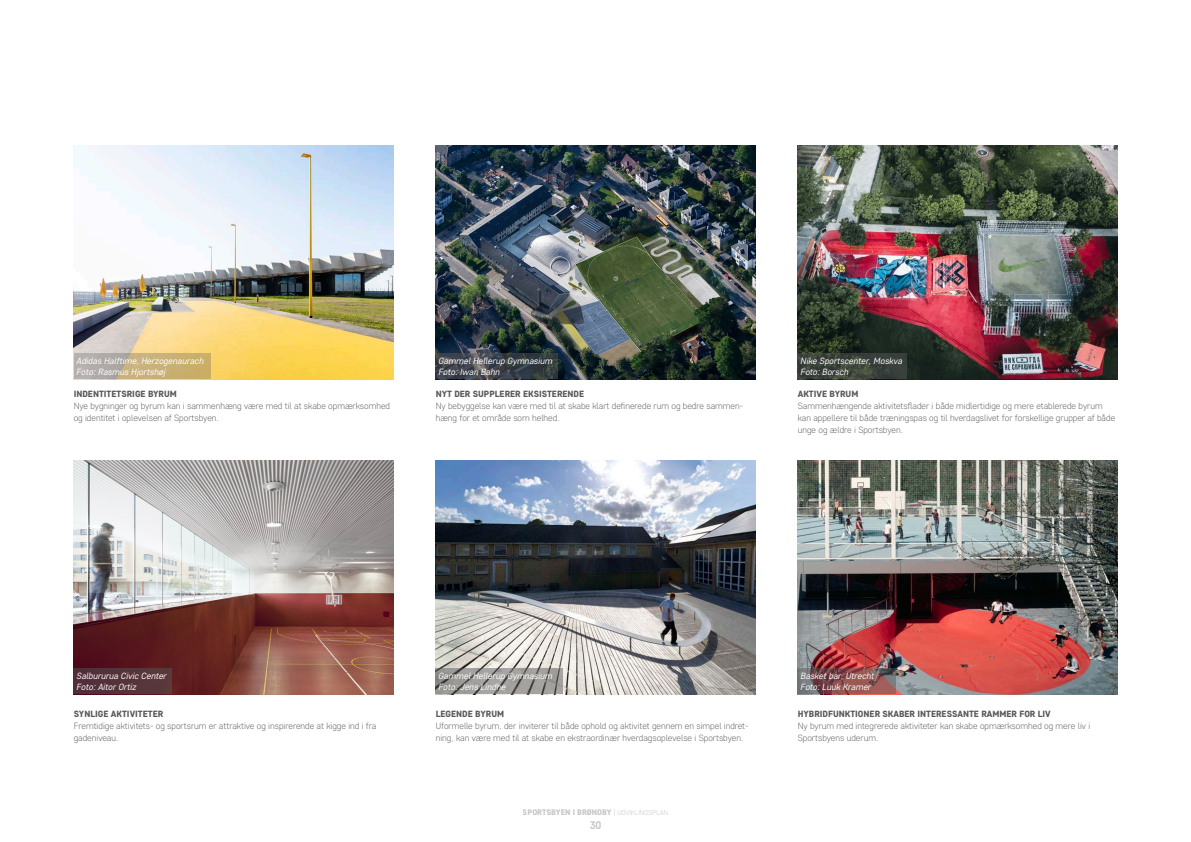
<style>
.page{position:relative;width:1191px;height:842px;background:#fff}
.page>*{position:absolute;margin:0;border:0;box-sizing:border-box;transform-origin:0 0}
.t1{font:700 11px "Core Sans D55";color:#86888b}
.Brødtekst{font:300 9px/12px "Core Sans D25";color:#57585a}
.Diagramtekst{font:italic 9px "Core Sans D35";color:#fff}
.Underoverskrift_i_br{font:800 9px "Core Sans D65";color:#57585a}
.t2{font:800 8px "Core Sans D65";color:#87898c}
.s1{color:#7a3093}
.s2{font-family:"Core Sans D25";font-weight:300}
.s3{font-family:"Core Sans D25";font-weight:300;font-size:7px}
</style>
<div class="page">
<img style="left:797px;top:460px;width:320px;height:234px">
<img style="left:74px;top:145px;width:319px;height:234px">
<img style="left:436px;top:145px;width:319px;height:234px">
<img style="left:797px;top:145px;width:320px;height:234px">
<img style="left:436px;top:460px;width:319px;height:234px">
<img style="left:74px;top:460px;width:319px;height:234px">
<svg style="left:74px;top:353px;width:136px;height:26px;background:#c0ae87"></svg>
<svg style="left:436px;top:353px;width:122px;height:26px;background:#3f444b"></svg>
<svg style="left:797px;top:353px;width:110px;height:26px;background:#3b423b"></svg>
<div style="left:74px;top:668px;width:98px;height:26px;background:#55333a"></div>
<svg style="left:436px;top:668px;width:127px;height:26px;background:#93918f"></svg>
<svg style="left:797px;top:668px;width:99px;height:26px;background:#805657"></svg>
<p class="Diagramtekst" style="left:77px;top:355px;width:129px">Adidas Halftime, Herzogenaurach</p>
<p class="Diagramtekst" style="left:77px;top:366px;width:90px">Foto: Rasmus Hjortshøj</p>
<p class="Underoverskrift_i_br" style="left:74px;top:388px;width:105px">INDENTITETSRIGE BYRUM</p>
<p class="Brødtekst" style="left:74px;top:399px;width:318px">Nye bygninger og byrum kan i sammenhæng være med til at skabe opmærksomhed og identitet i oplevelsen af Sportsbyen.</p>
<p class="Diagramtekst" style="left:438px;top:355px;width:115px">Gammel Hellerup Gymnasium</p>
<p class="Diagramtekst" style="left:438px;top:366px;width:63px">Foto: Iwan Bahn</p>
<p class="Underoverskrift_i_br" style="left:436px;top:388px;width:150px">NYT DER SUPPLERER EKSISTERENDE</p>
<p class="Brødtekst" style="left:436px;top:399px;width:309px">Ny bebyggelse kan være med til at skabe klart definerede rum og bedre sammen&shy;hæng for et område som helhed.</p>
<p class="Diagramtekst" style="left:800px;top:355px;width:103px">Nike Sportscenter, Moskva</p>
<p class="Diagramtekst" style="left:800px;top:366px;width:50px">Foto: Borsch</p>
<p class="Underoverskrift_i_br" style="left:797px;top:388px;width:62px">AKTIVE BYRUM</p>
<p class="Brødtekst" style="left:797px;top:399px;width:319px">Sammenhængende aktivitetsflader i både midlertidige og mere etablerede byrum kan appellere til både træningspas og til hverdagslivet for forskellige grupper af både unge og ældre i Sportsbyen.</p>
<p class="Diagramtekst" style="left:77px;top:670px;width:92px">Salbururua Civic Center</p>
<p class="Diagramtekst" style="left:77px;top:681px;width:61px">Foto: Aitor Ortiz</p>
<p class="Underoverskrift_i_br" style="left:74px;top:708px;width:91px">SYNLIGE AKTIVITETER</p>
<p class="Brødtekst" style="left:74px;top:719px;width:304px">Fremtidige aktivitets- og sportsrum er attraktive og inspirerende at kigge ind i fra gadeniveau.</p>
<p class="Diagramtekst" style="left:438px;top:670px;width:115px">Gammel Hellerup Gymnasium</p>
<p class="Diagramtekst" style="left:438px;top:681px;width:69px">Foto: Jens Lindhe</p>
<p class="Underoverskrift_i_br" style="left:436px;top:708px;width:70px">LEGENDE BYRUM</p>
<p class="Brødtekst" style="left:436px;top:719px;width:314px">Uformelle byrum, der inviterer til både ophold og aktivitet gennem en simpel indret&shy;ning, kan være med til at skabe en ekstraordinær hverdagsoplevelse i Sportsbyen<span class="s1">.</span></p>
<p class="t2" style="left:523px;top:807px;width:147px">SPORTSBYEN I BRØNDBY <span class="s2">|</span> <span class="s3">UDVIKLINGSPLAN</span></p>
<p class="t1" style="left:589px;top:818px;width:13px">30</p>
<p class="Diagramtekst" style="left:800px;top:670px;width:75px">Basket bar, Utrecht</p>
<p class="Diagramtekst" style="left:800px;top:681px;width:72px">Foto: Luuk Kramer</p>
<p class="Underoverskrift_i_br" style="left:797px;top:708px;width:254px">HYBRIDFUNKTIONER SKABER INTERESSANTE RAMMER FOR LIV</p>
<p class="Brødtekst" style="left:797px;top:719px;width:294px">Ny byrum med integrerede aktiviteter kan skabe opmærksomhed og mere liv i<br>Sportsbyens uderum.</p>
</div>
